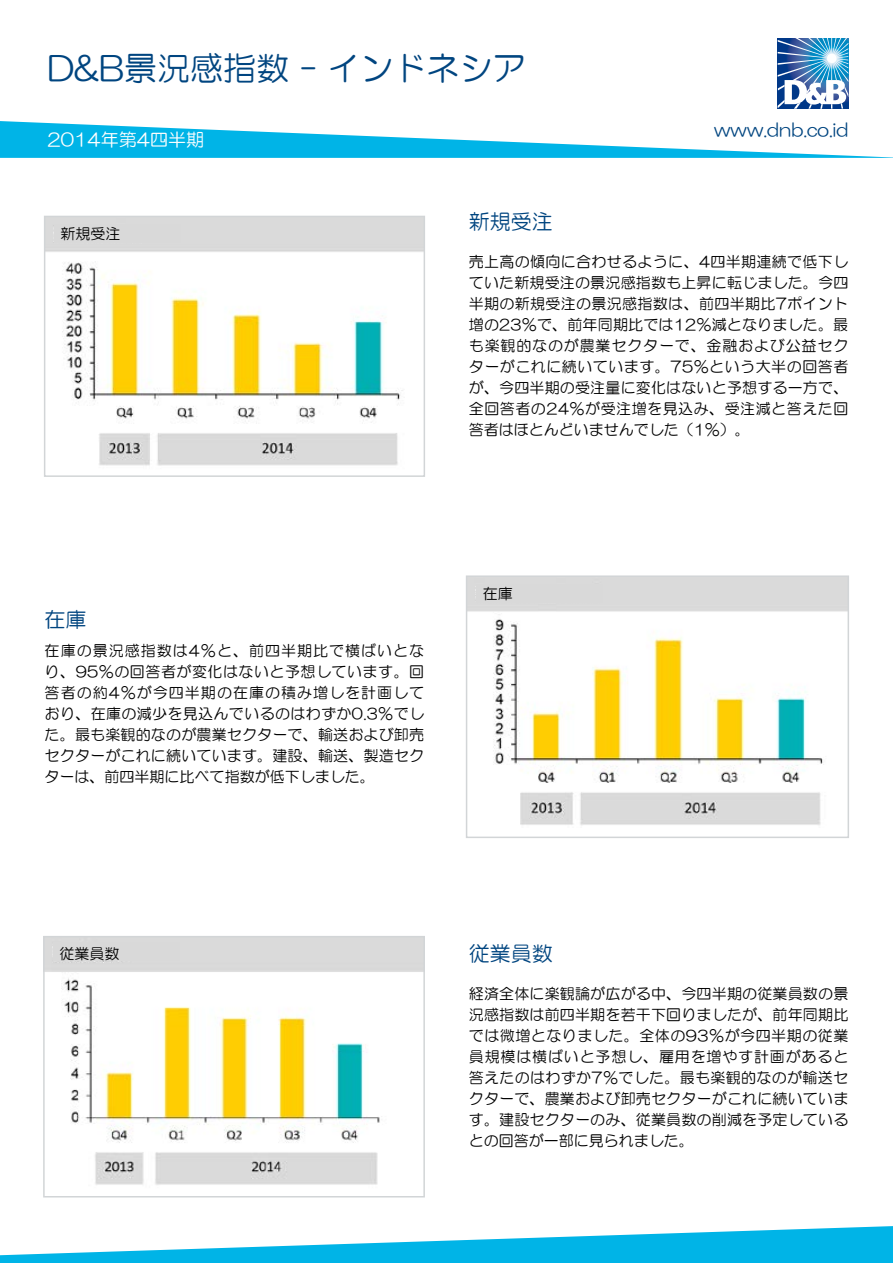
<style>
.page{position:relative;width:893px;height:1263px;background:#fff}
.page>*{position:absolute;margin:0;border:0;box-sizing:border-box;transform-origin:0 0}
.t1{font:33px "HG Maru Gothic MPRO";color:#004580}
.t2{font:21px "HG Maru Gothic MPRO";color:#004580}
.t3{font:18px "HG Maru Gothic MPRO";color:#004580}
.t4{font:18px "HG Maru Gothic MPRO";color:#fff}
.t5{font:15px/21px "HG Maru Gothic MPRO";letter-spacing:.01em;color:#000;text-align:justify}
</style>
<div class="page">
<svg style="left:0;top:1226px;width:893px;height:37px"></svg>
<img style="left:47px;top:219px;width:375px;height:247px">
<div style="left:44px;top:216px;width:381px;height:261px;border:2px solid #d2d5d7"></div>
<img style="left:46px;top:939px;width:376px;height:246px">
<div style="left:43px;top:936px;width:382px;height:261px;border:2px solid #d2d5d7"></div>
<img style="left:469px;top:578px;width:377px;height:248px">
<div style="left:466px;top:575px;width:383px;height:263px;border:2px solid #d2d5d7"></div>
<svg style="left:0;top:121px;width:893px;height:37px"></svg>
<svg style="left:777px;top:38px;width:71px;height:71px"></svg>
<div style="left:54px;top:224px;width:127px;height:19px;background:#d9d9d9"></div>
<div style="left:53px;top:942px;width:127px;height:19px;background:#d9d9d9"></div>
<div style="left:476px;top:584px;width:127px;height:19px;background:#d9d9d9"></div>
<h1 class="t1" style="left:47px;top:52px;width:480px">D&amp;B景況感指数 - インドネシア</h1>
<p class="t4" style="left:47px;top:130px;width:158px">2014年第4四半期</p>
<p class="t3" style="left:714px;top:121px;width:136px">www.dnb.co.id</p>
<p class="t5" style="left:61px;top:223px;width:61px">新規受注</p>
<h2 class="t2" style="left:469px;top:211px;width:85px">新規受注</h2>
<p class="t5" style="left:469px;top:251px;width:381px">売上高の傾向に合わせるように、4四半期連続で低下していた新規受注の景況感指数も上昇に転じました。今四半期の新規受注の景況感指数は、前四半期比7ポイント増の23％で、前年同期比では12％減となりました。最も楽観的なのが農業セクターで、金融および公益セクターがこれに続いています。75％という大半の回答者が、今四半期の受注量に変化はないと予想する一方で、全回答者の24％が受注増を見込み、受注減と答えた回答者はほとんどいませんでした（1％）。</p>
<h2 class="t2" style="left:45px;top:608px;width:44px">在庫</h2>
<p class="t5" style="left:45px;top:640px;width:381px">在庫の景況感指数は4％と、前四半期比で横ばいとなり、95％の回答者が変化はないと予想しています。回答者の約4％が今四半期の在庫の積み増しを計画しており、在庫の減少を見込んでいるのはわずか0.3％でした。最も楽観的なのが農業セクターで、輸送および卸売セクターがこれに続いています。建設、輸送、製造セクターは、前四半期に比べて指数が低下しました。</p>
<p class="t5" style="left:483px;top:583px;width:31px">在庫</p>
<p class="t5" style="left:59px;top:943px;width:62px">従業員数</p>
<h2 class="t2" style="left:469px;top:943px;width:85px">従業員数</h2>
<p class="t5" style="left:469px;top:983px;width:381px">経済全体に楽観論が広がる中、今四半期の従業員数の景況感指数は前四半期を若干下回りましたが、前年同期比では微増となりました。全体の93％が今四半期の従業員規模は横ばいと予想し、雇用を増やす計画があると答えたのはわずか7％でした。最も楽観的なのが輸送セクターで、農業および卸売セクターがこれに続いています。建設セクターのみ、従業員数の削減を予定しているとの回答が一部に見られました。</p>
</div>
